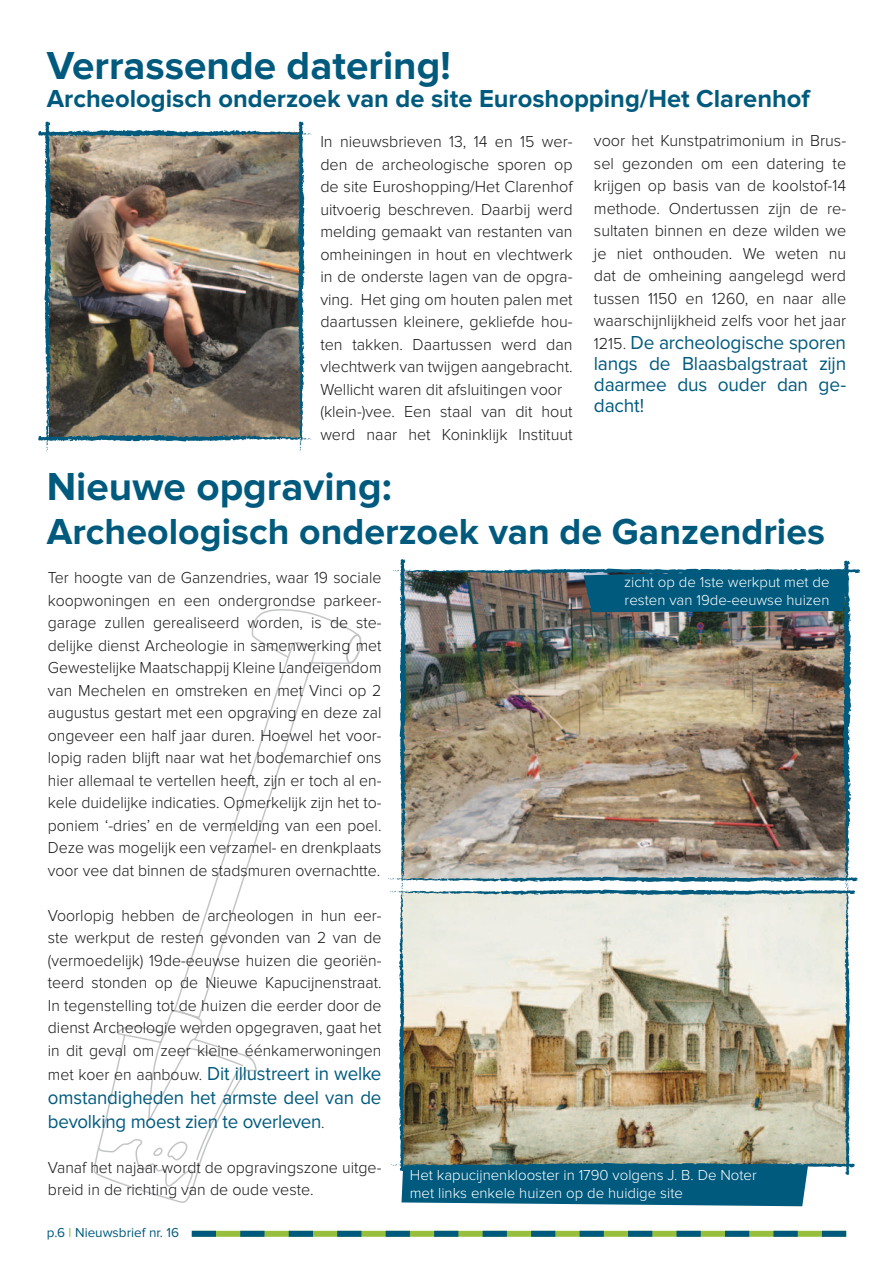
<style>
.page{position:relative;width:893px;height:1263px;background:#fff}
.page>*{position:absolute;margin:0;border:0;box-sizing:border-box;transform-origin:0 0}
.t1{font:700 40.5px "Proxima Nova";color:#005a7d}
.t2{font:700 37.5px "Proxima Nova";color:#005a7d}
.t3{font:700 25.5px "Proxima Nova";color:#005a7d}
.t4{font:19.5px/24px "Proxima Nova";letter-spacing:-.01em;color:#005a7d;text-align:justify;scale:.96 1}
.t5{font:19.5px/21px "Proxima Nova";letter-spacing:-.01em;color:#005a7d;text-align:justify}
.t6{font:300 16.5px/22.5px "Proxima Nova";color:#1a181b;text-align:justify;scale:.96 1}
.t7{font:300 16.5px/22.5px "Proxima Nova";color:#1a181b}
.t8{font:300 15px/18px "Proxima Nova";color:#fff}
.t9{font:13.5px "Proxima Nova";color:#005a7d}
.s1{font-weight:300;font-size:16.5px;color:#1a181b}
.s2{color:#97bf3d}
</style>
<div class="page">
<svg style="left:192px;top:1231px;width:654px;height:6px;background:#4d8d60"></svg>
<svg style="left:251px;top:609px;width:111px;height:55px"></svg>
<svg style="left:93px;top:640px;width:223px;height:563px"></svg>
<img style="left:38px;top:121px;width:274px;height:330px">
<img style="left:388px;top:559px;width:472px;height:647px">
<h1 class="t1" style="left:47px;top:42px;width:405px">Verrassende datering!</h1>
<h3 class="t3" style="left:47px;top:84px;width:765px">Archeologisch onderzoek van de site Euroshopping/Het Clarenhof</h3>
<p class="t7" style="left:594px;top:130px;width:254px;text-align:justify">voor het Kunstpatrimonium in Brus&shy;sel gezonden om een datering te krijgen op basis van de koolstof-14 methode. Ondertussen zijn de re&shy;sultaten binnen en deze wilden we je niet onthouden. We weten nu dat de omheining aangelegd werd tussen 1150 en 1260, en naar alle waarschijnlijkheid zelfs voor het jaar</p>
<p class="t5" style="left:594px;top:332px;width:254px"><span class="s1">1215.</span> De archeologische sporen langs de Blaasbalgstraat zijn daarmee dus ouder dan ge&shy;dacht!</p>
<p class="t7" style="left:320px;top:131px;width:254px">In nieuwsbrieven 13, 14 en 15 wer&shy;den de archeologische sporen op de site Euroshopping/Het Clarenhof uitvoerig beschreven. Daarbij werd melding gemaakt van restanten van omheiningen in hout en vlechtwerk in de onderste lagen van de opgra&shy;ving. Het ging om houten palen met daartussen kleinere, gekliefde hou&shy;ten takken. Daartussen werd dan vlechtwerk van twijgen aangebracht.<br>Wellicht waren dit afsluitingen voor (klein-)vee. Een staal van dit hout werd naar het Koninklijk Instituut</p>
<h1 class="t1" style="left:47px;top:464px;width:346px">Nieuwe opgraving:</h1>
<h2 class="t2" style="left:47px;top:510px;width:780px">Archeologisch onderzoek van de Ganzendries</h2>
<p class="t6" style="left:48px;top:567px;width:349px">Ter hoogte van de Ganzendries, waar 19 sociale koopwoningen en een ondergrondse parkeer&shy;garage zullen gerealiseerd worden, is de ste&shy;delijke dienst Archeologie in samenwerking met Gewestelijke Maatschappij Kleine Landeigendom van Mechelen en omstreken en met Vinci op 2 augustus gestart met een opgraving en deze zal ongeveer een half jaar duren. Hoewel het voor&shy;lopig raden blijft naar wat het bodemarchief ons hier allemaal te vertellen heeft, zijn er toch al en&shy;kele duidelijke indicaties. Opmerkelijk zijn het to&shy;poniem ‘-dries’ en de vermelding van een poel.<br>Deze was mogelijk een verzamel- en drenkplaats voor vee dat binnen de stadsmuren overnachtte.</p>
<p class="t6" style="left:48px;top:904px;width:349px">Voorlopig hebben de archeologen in hun eer&shy;ste werkput de resten gevonden van 2 van de (vermoedelijk) 19de-eeuwse huizen die georiën&shy;teerd stonden op de Nieuwe Kapucijnenstraat.<br>In tegenstelling tot de huizen die eerder door de dienst Archeologie werden opgegraven, gaat het in dit geval om zeer kleine éénkamerwoningen</p>
<p class="t4" style="left:48px;top:1061px;width:349px"><span class="s1">met koer en aanbouw.</span> Dit illustreert in welke omstandigheden het armste deel van de bevolking moest zien te overleven<span class="s1">.</span></p>
<p class="t6" style="left:48px;top:1156px;width:349px">Vanaf het najaar wordt de opgravingszone uitge&shy;breid in de richting van de oude veste.</p>
<p class="t8" style="left:624px;top:574px;width:207px">zicht op de 1ste werkput met de resten van 19de-eeuwse huizen</p>
<p class="t8" style="left:410px;top:1166px;width:349px">Het kapucijnenklooster in 1790 volgens J. B. De Noter met links enkele huizen op de huidige site</p>
<p class="t9" style="left:47px;top:1225px;width:134px">p.6 <span class="s2">l</span> Nieuwsbrief nr. 16</p>
</div>
